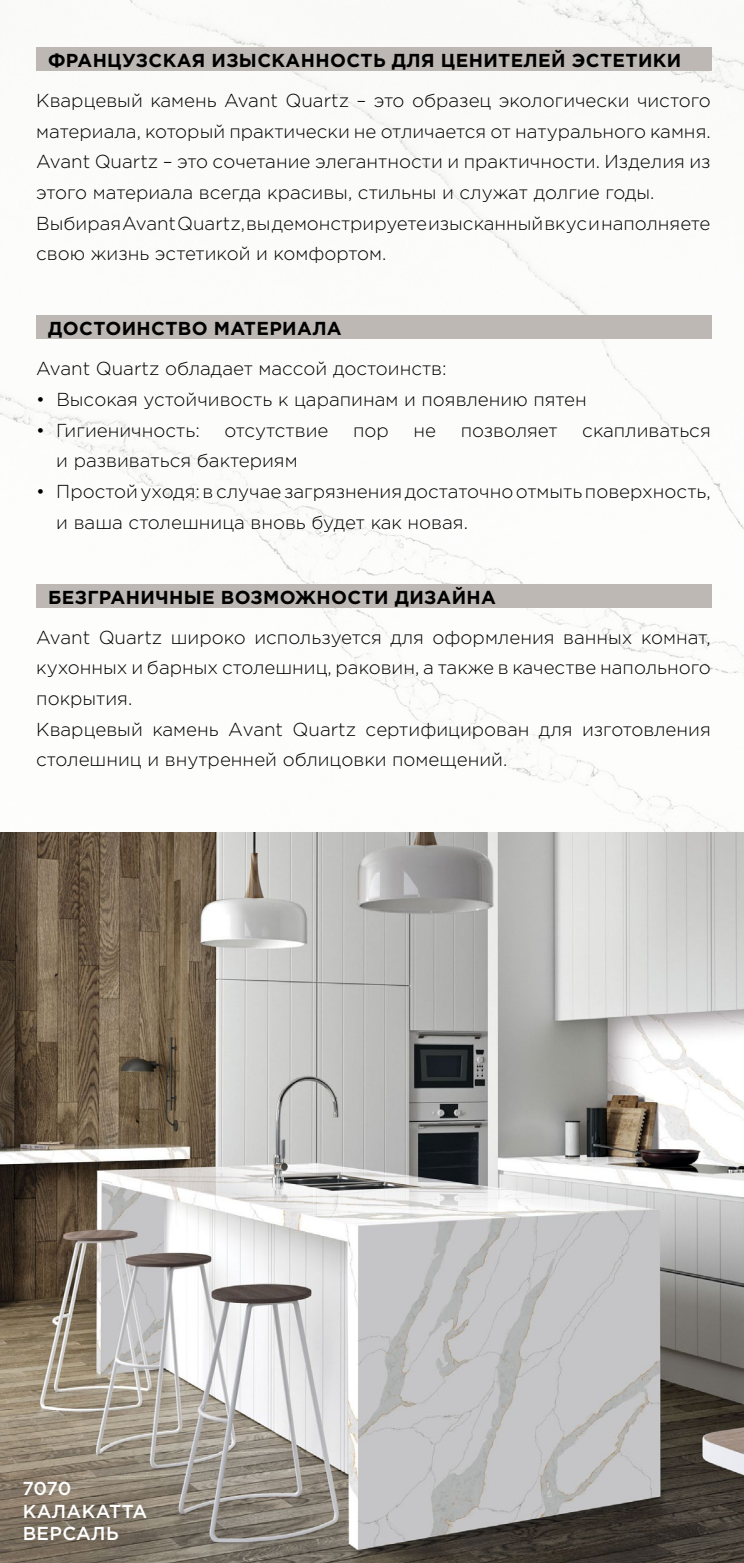
<style>
.page{position:relative;width:744px;height:1563px;background:#fff}
.page>*{position:absolute;margin:0;border:0;box-sizing:border-box;transform-origin:0 0}
.t1{font:300 18.75px/30.6px "Gotham Pro";color:#000}
.t2{font:700 18.75px "Gotham Pro";letter-spacing:.02em;color:#000}
.t3{font:500 18.75px/22.5px "Gotham Pro";letter-spacing:.02em;color:#fff}
</style>
<div class="page">
<img style="left:0;top:0;width:744px;height:832px">
<div style="left:36px;top:48px;width:675px;height:23px;background:#bdb8b4"></div>
<div style="left:36px;top:316px;width:675px;height:23px;background:#bdb8b4"></div>
<div style="left:36px;top:584px;width:675px;height:23px;background:#bdb8b4"></div>
<img style="left:0;top:832px;width:744px;height:730px">
<p class="t2" style="left:48px;top:50px;width:635px">ФРАНЦУЗСКАЯ ИЗЫСКАННОСТЬ ДЛЯ ЦЕНИТЕЛЕЙ ЭСТЕТИКИ</p>
<p class="t1" style="left:36px;top:85px;width:676px">Кварцевый камень Avant Quartz – это образец экологически чистого материала, который практически не отличается от натурального камня.<br>Avant Quartz – это сочетание элегантности и практичности. Изделия из этого материала всегда красивы, стильны и служат долгие годы.<br>Выбирая Avant Quartz, вы демонстрируете изысканный вкус и наполняете свою жизнь эстетикой и комфортом.</p>
<p class="t2" style="left:48px;top:318px;width:295px">ДОСТОИНСТВО МАТЕРИАЛА</p>
<p class="t1" style="left:36px;top:354px;width:412px">Avant Quartz обладает массой достоинств:</p>
<p class="t1" style="left:36px;top:384px;width:552px">• Высокая устойчивость к царапинам и появлению пятен</p>
<p class="t1" style="left:36px;top:415px;width:165px">• Гигиеничность:</p>
<p class="t1" style="left:224px;top:415px;width:106px">отсутствие</p>
<p class="t1" style="left:353px;top:415px;width:37px">пор</p>
<p class="t1" style="left:413px;top:415px;width:24px">не</p>
<p class="t1" style="left:461px;top:415px;width:98px">позволяет</p>
<p class="t1" style="left:582px;top:415px;width:130px">скапливаться</p>
<p class="t1" style="left:56px;top:445px;width:243px">и развиваться бактериям</p>
<p class="t1" style="left:56px;top:476px;width:656px;text-indent:-20px">• Простой уходя: в случае загрязнения достаточно отмыть поверхность, и ваша столешница вновь будет как новая.</p>
<p class="t2" style="left:48px;top:586px;width:449px">БЕЗГРАНИЧНЫЕ ВОЗМОЖНОСТИ ДИЗАЙНА</p>
<p class="t1" style="left:36px;top:622px;width:676px">Avant Quartz широко используется для оформления ванных комнат, кухонных и барных столешниц, раковин, а также в качестве напольного покрытия.<br>Кварцевый камень Аvant Quartz сертифицирован для изготовления столешниц и внутренней облицовки помещений.</p>
<p class="t3" style="left:22px;top:1477px;width:126px">7070<br>КАЛАКАТТА<br>ВЕРСАЛЬ</p>
</div>
